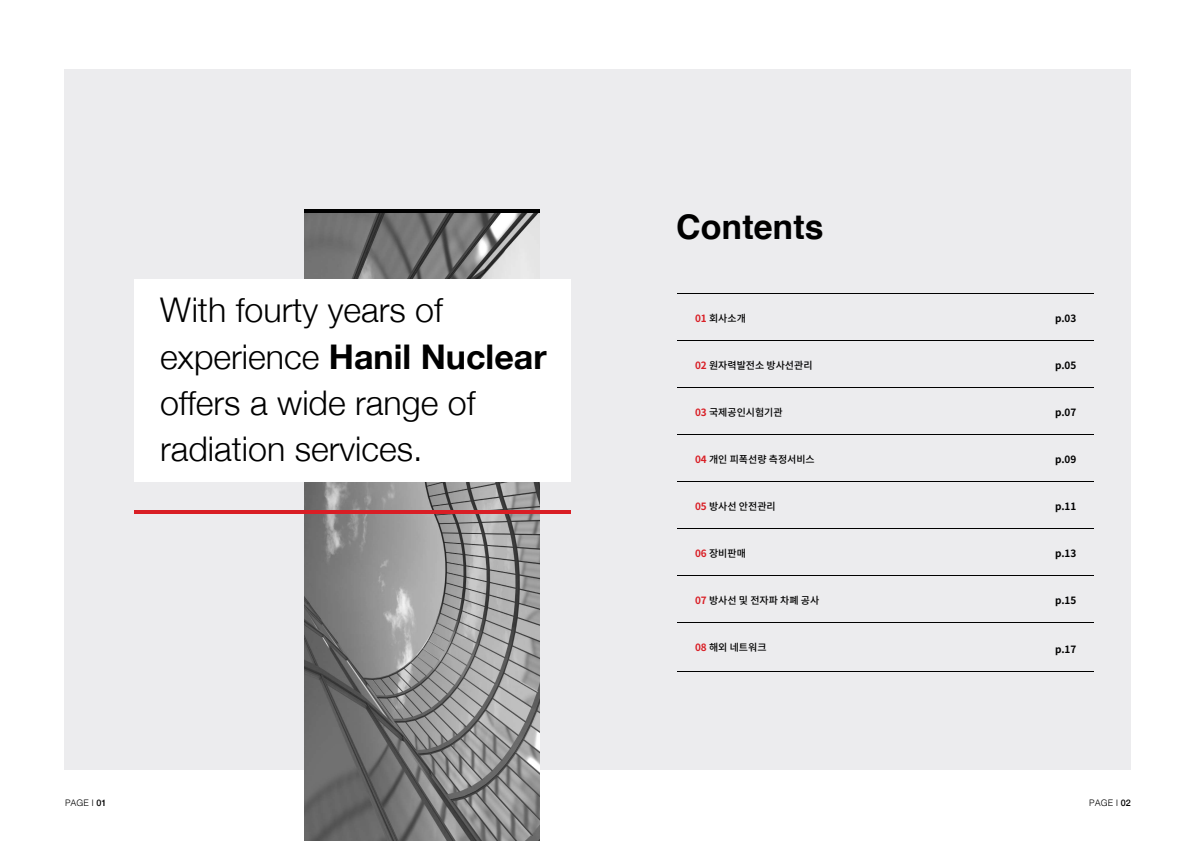
<style>
.page{position:relative;width:1193px;height:841px;background:#fff}
.page>*{position:absolute;margin:0;border:0;box-sizing:border-box;transform-origin:0 0}
.t1{font:300 34px/46.4px "Helvetica Neue";color:#000}
.t2{font:700 34px "Helvetica";color:#000}
.t3{font:500 10px "Noto Sans CJ Kkr";color:#000}
.t4{font:700 10px "Noto Sans CJ Kkr";color:#000}
.t5{font:300 9px "Helvetica";color:#000}
.s1{font-weight:700}
.s2{font-weight:700;color:#d91e25}
.s3{font-family:"Helvetica Neue";font-weight:500}
</style>
<div class="page">
<div style="left:64px;top:69px;width:1067px;height:701px;background:#ececee"></div>
<img style="left:304px;top:213px;width:236px;height:628px">
<hr style="left:134px;top:510px;width:437px;height:4px;background:#d91e25">
<hr style="left:677px;top:293px;width:417px;height:1px;background:#000">
<hr style="left:677px;top:340px;width:417px;height:1px;background:#000">
<hr style="left:677px;top:387px;width:417px;height:1px;background:#000">
<hr style="left:677px;top:434px;width:417px;height:1px;background:#000">
<hr style="left:677px;top:481px;width:417px;height:1px;background:#000">
<hr style="left:677px;top:528px;width:417px;height:1px;background:#000">
<hr style="left:677px;top:575px;width:417px;height:1px;background:#000">
<hr style="left:677px;top:622px;width:417px;height:1px;background:#000">
<hr style="left:677px;top:671px;width:417px;height:1px;background:#000">
<hr style="left:304px;top:209px;width:236px;height:4px;background:#000">
<div style="left:134px;top:279px;width:437px;height:203px;background:#fff"></div>
<h1 class="t1" style="left:160px;top:284px;width:388px">With fourty years of experience <span class="s1">Hanil Nuclear </span>offers a wide range of radiation services.</h1>
<h1 class="t2" style="left:676px;top:200px;width:149px">Contents</h1>
<p class="t3" style="left:695px;top:313px;width:52px"><span class="s2">01</span> 회사소개</p>
<p class="t4" style="left:1055px;top:313px;width:23px">p.03</p>
<p class="t3" style="left:695px;top:360px;width:119px"><span class="s2">02</span> 원자력발전소 방사선관리</p>
<p class="t4" style="left:1055px;top:360px;width:23px">p.05</p>
<p class="t3" style="left:695px;top:407px;width:89px"><span class="s2">03</span> 국제공인시험기관</p>
<p class="t4" style="left:1055px;top:407px;width:23px">p.07</p>
<p class="t3" style="left:695px;top:454px;width:121px"><span class="s2">04</span> 개인 피폭선량 측정서비스</p>
<p class="t4" style="left:1055px;top:454px;width:23px">p.09</p>
<p class="t3" style="left:695px;top:501px;width:82px"><span class="s2">05</span> 방사선 안전관리</p>
<p class="t4" style="left:1055px;top:501px;width:23px">p.11</p>
<p class="t3" style="left:695px;top:548px;width:52px"><span class="s2">06</span> 장비판매</p>
<p class="t4" style="left:1055px;top:548px;width:23px">p.13</p>
<p class="t3" style="left:695px;top:595px;width:126px"><span class="s2">07</span> 방사선 및 전자파 차폐 공사</p>
<p class="t4" style="left:1055px;top:595px;width:23px">p.15</p>
<p class="t3" style="left:695px;top:642px;width:73px"><span class="s2">08</span> 해외 네트워크</p>
<p class="t4" style="left:1055px;top:644px;width:23px">p.17</p>
<p class="t5" style="left:65px;top:795px;width:43px">PAGE I <span class="s3">01</span></p>
<p class="t5" style="left:1089px;top:795px;width:43px">PAGE I <span class="s3">02</span></p>
</div>
